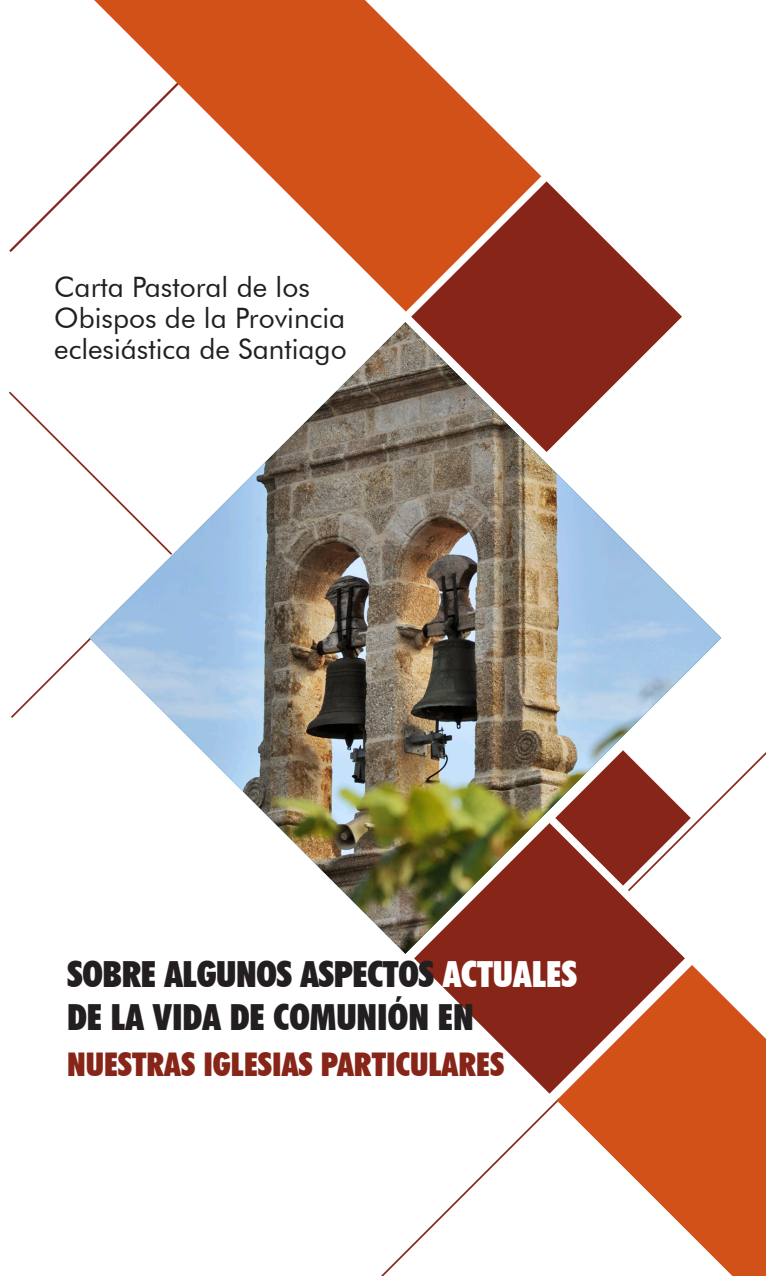
<style>
.page{position:relative;width:766px;height:1276px;background:#fff}
.page>*{position:absolute;margin:0;border:0;box-sizing:border-box;transform-origin:0 0}
.t1{font:900 condensed 36px "Futura BT";color:#231f20}
.t2{font:900 condensed 32.62px "Futura BT";color:#882519}
.t3{font:28.12px/31.1px "Futura BT";color:#231f20}
.s1{color:#fff}
</style>
<div class="page">
<svg style="left:411px;top:181px;width:270px;height:141px;fill:#882519"></svg>
<svg style="left:414px;top:953px;width:270px;height:140px;fill:#882519"></svg>
<svg style="left:9px;top:166px;width:85px;height:86px"></svg>
<svg style="left:9px;top:391px;width:80px;height:82px"></svg>
<svg style="left:11px;top:639px;width:78px;height:79px"></svg>
<svg style="left:381px;top:1101px;width:175px;height:175px"></svg>
<svg style="left:721px;top:753px;width:44px;height:47px"></svg>
<svg style="left:94px;top:0;width:447px;height:312px;fill:#d25119"></svg>
<svg style="left:556px;top:965px;width:209px;height:311px;fill:#d25118"></svg>
<img style="left:89px;top:322px;width:632px;height:631px">
<p class="t3" style="left:54px;top:271px;width:294px">Carta Pastoral de los<br>Obispos de la Provincia eclesiástica de Santiago</p>
<p class="t1" style="left:67px;top:952px;width:510px">SOBRE ALGUNOS ASPECTOS <span class="s1">ACTUALES</span></p>
<p class="t1" style="left:67px;top:995px;width:408px">DE LA VIDA DE COMUNIÓN EN</p>
<p class="t2" style="left:67px;top:1044px;width:437px">NUESTRAS IGLESIAS PARTICULARES</p>
</div>
